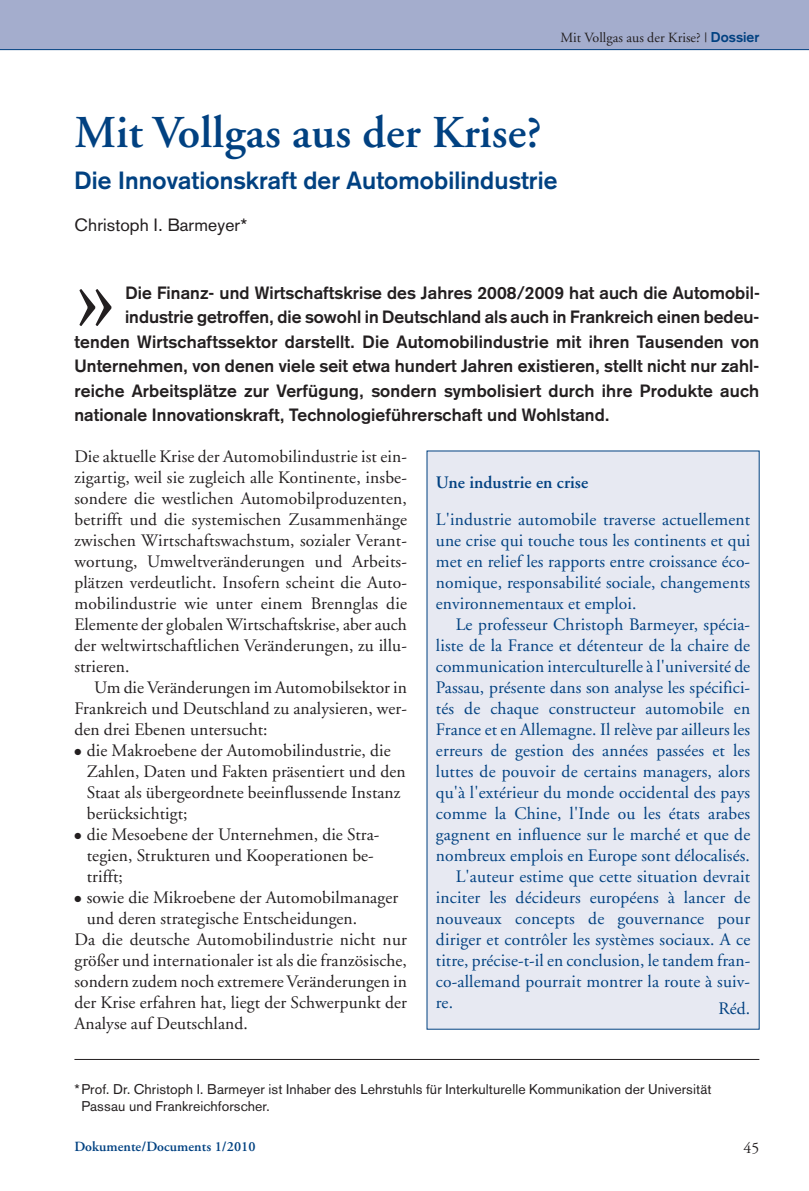
<style>
.page{position:relative;width:809px;height:1191px;background:#fff}
.page>*{position:absolute;margin:0;border:0;box-sizing:border-box;transform-origin:0 0}
.t1{font:111.48px "Adobe Garamond";color:#231f20}
.t2{font:600 45.5px "Adobe Garamond";letter-spacing:.005em;color:#014181}
.t3{font:700 24.5px "Akzidenz Grotesk";letter-spacing:.005em;color:#014181}
.t4{font:17.5px/21px "Adobe Garamond";letter-spacing:.005em;color:#231f20;text-align:justify}
.t5{font:17.5px/21px "Adobe Garamond";letter-spacing:.01em;color:#014181;text-align:justify}
.t6{font:700 17.5px "Akzidenz Grotesk";letter-spacing:.005em;color:#231f20}
.t7{font:17.5px "Akzidenz Grotesk";letter-spacing:.005em;color:#231f20}
.t8{font:600 17.5px "Adobe Garamond";letter-spacing:.005em;color:#014181}
.t9{font:15.75px "Adobe Garamond";color:#231f20}
.t10{font:14px/17.5px "Akzidenz Grotesk BE";letter-spacing:.005em;color:#231f20}
.t11{font:14px "Adobe Garamond";letter-spacing:.005em;color:#231f20}
.t12{font:600 14px "Adobe Garamond";letter-spacing:.005em;color:#014181}
.s1{font-family:"Akzidenz Grotesk";font-weight:700;color:#014181}
</style>
<div class="page">
<div style="left:0;top:0;width:809px;height:50px;background:#a4adcd"></div>
<hr style="left:74px;top:1059px;width:685px;height:1px;background:#231f20">
<hr style="left:0;top:49px;width:809px;height:1px;background:#014181">
<div style="left:427px;top:451px;width:332px;height:578px;background:#e7e9f2"></div>
<p class="t11" style="left:560px;top:32px;width:200px">Mit Vollgas aus der Krise? | <span class="s1">Dossier</span></p>
<h2 class="t2" style="left:74px;top:114px;width:469px">Mit Vollgas aus der Krise?</h2>
<h3 class="t3" style="left:74px;top:172px;width:484px">Die Innovationskraft der Automobilindustrie</h3>
<p class="t7" style="left:74px;top:219px;width:174px">Christoph I. Barmeyer*</p>
<h1 class="t1" style="left:74px;top:251px;width:44px">»</h1>
<p class="t6" style="left:125px;top:286px;width:636px">Die Finanz- und Wirtschaftskrise des Jahres 2008/2009 hat auch die Automobil-</p>
<p class="t6" style="left:125px;top:311px;width:636px">industrie getroffen, die sowohl in Deutschland als auch in Frankreich einen bedeu-</p>
<p class="t6" style="left:74px;top:335px;width:686px">tenden Wirtschaftssektor darstellt. Die Automobilindustrie mit ihren Tausenden von</p>
<p class="t6" style="left:74px;top:360px;width:686px">Unternehmen, von denen viele seit etwa hundert Jahren existieren, stellt nicht nur zahl-</p>
<p class="t6" style="left:74px;top:384px;width:686px">reiche Arbeitsplätze zur Verfügung, sondern symbolisiert durch ihre Produkte auch</p>
<p class="t6" style="left:74px;top:409px;width:537px">nationale Innovationskraft, Technologieführerschaft und Wohlstand.</p>
<p class="t4" style="left:74px;top:447px;width:334px">Die aktuelle Krise der Automobilindustrie ist ein&shy;zigartig, weil sie zugleich alle Kontinente, insbe&shy;sondere die westlichen Automobilproduzenten, betrifft und die systemischen Zusammenhänge zwischen Wirtschaftswachstum, sozialer Verant&shy;wortung, Umweltveränderungen und Arbeits&shy;plätzen verdeutlicht. Insofern scheint die Auto&shy;mobilindustrie wie unter einem Brennglas die Elemente der globalen Wirtschaftskrise, aber auch der weltwirtschaftlichen Veränderungen, zu illu&shy;strieren.</p>
<p class="t4" style="left:74px;top:678px;width:334px;text-indent:20px">Um die Veränderungen im Automobilsektor in Frankreich und Deutschland zu analysieren, wer&shy;den drei Ebenen untersucht:</p>
<p class="t4" style="left:87px;top:741px;width:320px;text-align:left;text-indent:-12px">● die Makroebene der Automobilindustrie, die Zahlen, Daten und Fakten präsentiert und den Staat als übergeordnete beeinflussende Instanz berücksichtigt;</p>
<p class="t4" style="left:87px;top:825px;width:294px;text-align:left;text-indent:-12px">● die Mesoebene der Unternehmen, die Stra&shy;tegien, Strukturen und Kooperationen be&shy;trifft;</p>
<p class="t4" style="left:74px;top:888px;width:325px">● sowie die Mikroebene der Automobilmanager</p>
<p class="t4" style="left:87px;top:909px;width:272px">und deren strategische Entscheidungen.</p>
<p class="t4" style="left:74px;top:930px;width:334px">Da die deutsche Automobilindustrie nicht nur</p>
<p class="t4" style="left:74px;top:951px;width:334px">größer und internationaler ist als die französische,</p>
<p class="t4" style="left:74px;top:972px;width:334px">sondern zudem noch extremere Veränderungen in</p>
<p class="t4" style="left:74px;top:993px;width:334px">der Krise erfahren hat, liegt der Schwerpunkt der</p>
<p class="t4" style="left:74px;top:1014px;width:175px">Analyse auf Deutschland.</p>
<p class="t8" style="left:436px;top:476px;width:154px">Une industrie en crise</p>
<p class="t5" style="left:436px;top:510px;width:316px">L'industrie automobile traverse actuellement une crise qui touche tous les continents et qui met en relief les rapports entre croissance éco&shy;nomique, responsabilité sociale, changements environnementaux et emploi.</p>
<p class="t5" style="left:456px;top:615px;width:296px">Le professeur Christoph Barmeyer, spécia-</p>
<p class="t5" style="left:436px;top:636px;width:316px">liste de la France et détenteur de la chaire de</p>
<p class="t5" style="left:436px;top:657px;width:316px">communication interculturelle à l'université de</p>
<p class="t5" style="left:436px;top:678px;width:316px">Passau, présente dans son analyse les spécifici-</p>
<p class="t5" style="left:436px;top:699px;width:316px">tés de chaque constructeur automobile en</p>
<p class="t5" style="left:436px;top:720px;width:316px">France et en Allemagne. Il relève par ailleurs les</p>
<p class="t5" style="left:436px;top:741px;width:316px">erreurs de gestion des années passées et les</p>
<p class="t5" style="left:436px;top:762px;width:316px">luttes de pouvoir de certains managers, alors</p>
<p class="t5" style="left:436px;top:783px;width:316px">qu'à l'extérieur du monde occidental des pays</p>
<p class="t5" style="left:436px;top:804px;width:316px">comme la Chine, l'Inde ou les états arabes</p>
<p class="t5" style="left:436px;top:825px;width:316px">gagnent en influence sur le marché et que de</p>
<p class="t5" style="left:436px;top:846px;width:315px">nombreux emplois en Europe sont délocalisés.</p>
<p class="t5" style="left:456px;top:867px;width:296px">L'auteur estime que cette situation devrait</p>
<p class="t5" style="left:436px;top:888px;width:316px">inciter les décideurs européens à lancer de</p>
<p class="t5" style="left:436px;top:909px;width:316px">nouveaux concepts de gouvernance pour</p>
<p class="t5" style="left:436px;top:930px;width:316px">diriger et contrôler les systèmes sociaux. A ce</p>
<p class="t5" style="left:436px;top:951px;width:316px">titre, précise-t-il en conclusion, le tandem fran-</p>
<p class="t5" style="left:436px;top:972px;width:316px">co-allemand pourrait montrer la route à suiv-</p>
<p class="t5" style="left:436px;top:993px;width:19px">re.</p>
<p class="t5" style="left:718px;top:999px;width:33px">Réd.</p>
<p class="t10" style="left:81px;top:1081px;width:632px;text-indent:-7px">*Prof. Dr. Christoph I. Barmeyer ist Inhaber des Lehrstuhls für Interkulturelle Kommunikation der Universität<br>Passau und Frankreichforscher.</p>
<p class="t12" style="left:74px;top:1141px;width:183px">Dokumente/Documents 1/2010</p>
<p class="t9" style="left:743px;top:1141px;width:17px">45</p>
</div>
